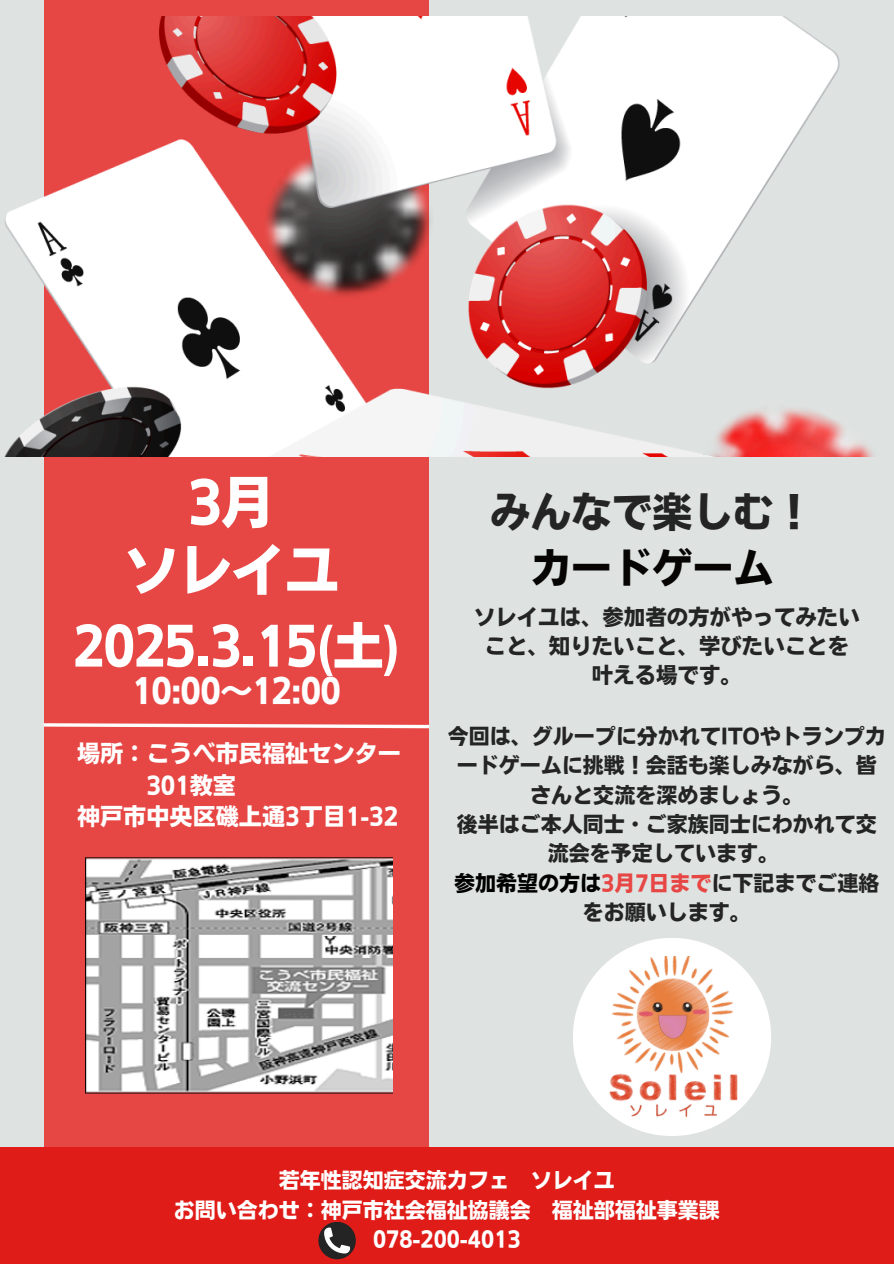
<style>
.page{position:relative;width:894px;height:1264px;background:#fff}
.page>*{position:absolute;margin:0;border:0;box-sizing:border-box;transform-origin:0 0}
.t1{font:55.05px/67.5px "Nud Motoya Cedar Std W6";letter-spacing:-.025em;color:#fff;text-align:center}
.t2{font:50.7px "Nud Motoya Cedar Std W6";letter-spacing:-.025em;color:#fff}
.t3{font:40.5px/56.2px "Nud Motoya Cedar Std W6";color:#242424;text-align:center}
.t4{font:32.7px "Nud Motoya Cedar Std W6";letter-spacing:-.025em;color:#fff}
.t5{font:23.1px "Nud Motoya Cedar Std W6";color:#fff}
.t6{font:21.45px "Nud Motoya Cedar Std W6";color:#242424}
.t7{font:21px/29.2px "Nud Motoya Cedar Std W6";color:#242424;text-align:center}
.t8{font:21px "Nud Motoya Cedar Std W6";color:#fff}
.s1{color:#070404}
.s2{color:#000}
.s3{color:#e74744}
</style>
<div class="page">
<div style="left:0;top:0;width:893px;height:1263px;background:#dee3e1"></div>
<div style="left:44px;top:0;width:385px;height:1221px;background:#e74744"></div>
<div style="left:0;top:1146px;width:893px;height:117px;background:#e01c18"></div>
<div style="left:318px;top:1221px;width:38px;height:38px;background:#242424;border-radius:50%"></div>
<svg style="left:324px;top:1227px;width:26px;height:26px"></svg>
<svg style="left:573px;top:938px;width:197px;height:197px"></svg>
<img style="left:587px;top:956px;width:169px;height:161px">
<img style="left:4px;top:17px;width:870px;height:440px">
<svg style="left:43px;top:723px;width:386px;height:6px"></svg>
<img style="left:85px;top:857px;width:307px;height:236px">
<p class="t1" style="left:124px;top:468px;width:217px">3月<br>ソレイユ</p>
<p class="t2" style="left:73px;top:620px;width:329px">2025.3.15(土)</p>
<p class="t4" style="left:132px;top:674px;width:211px">10:00～12:00</p>
<p class="t5" style="left:77px;top:742px;width:325px">場所：こうべ市民福祉センター</p>
<h3 class="t5" style="left:146px;top:773px;width:91px">301教室</h3>
<h1 class="t5" style="left:77px;top:805px;width:322px">神戸市中央区磯上通3丁目 1-32</h1>
<p class="t3" style="left:490px;top:483px;width:325px">みんなで楽しむ！<span class="s1">カードゲーム</span></p>
<p class="t6" style="left:473px;top:606px;width:387px">ソレイユは、参加者の方がやってみたい</p>
<h2 class="t6" style="left:484px;top:635px;width:366px">こと、知りたいこと、学びたいことを</h2>
<p class="t6" style="left:591px;top:664px;width:151px">叶える場です。</p>
<p class="t7" style="left:448px;top:721px;width:439px">今回は、グループに分かれてITOやトランプカードゲームに挑戦！会話も楽しみながら、皆さんと交流を深めましょう。<br>後半はご本人同士・ご家族同士にわかれて交流会を予定しています。<br><span class="s2">参加希望の方は</span><span class="s3">3月 7日まで</span>に下記までご連絡をお願いします。</p>
<h1 class="t8" style="left:279px;top:1169px;width:337px">若年性認知症交流カフェ ソレイユ</h1>
<p class="t8" style="left:174px;top:1199px;width:547px">お問い合わせ：神戸市社会福祉協議会 福祉部福祉事業課</p>
<p class="t8" style="left:373px;top:1228px;width:149px">078-200-4013</p>
</div>
